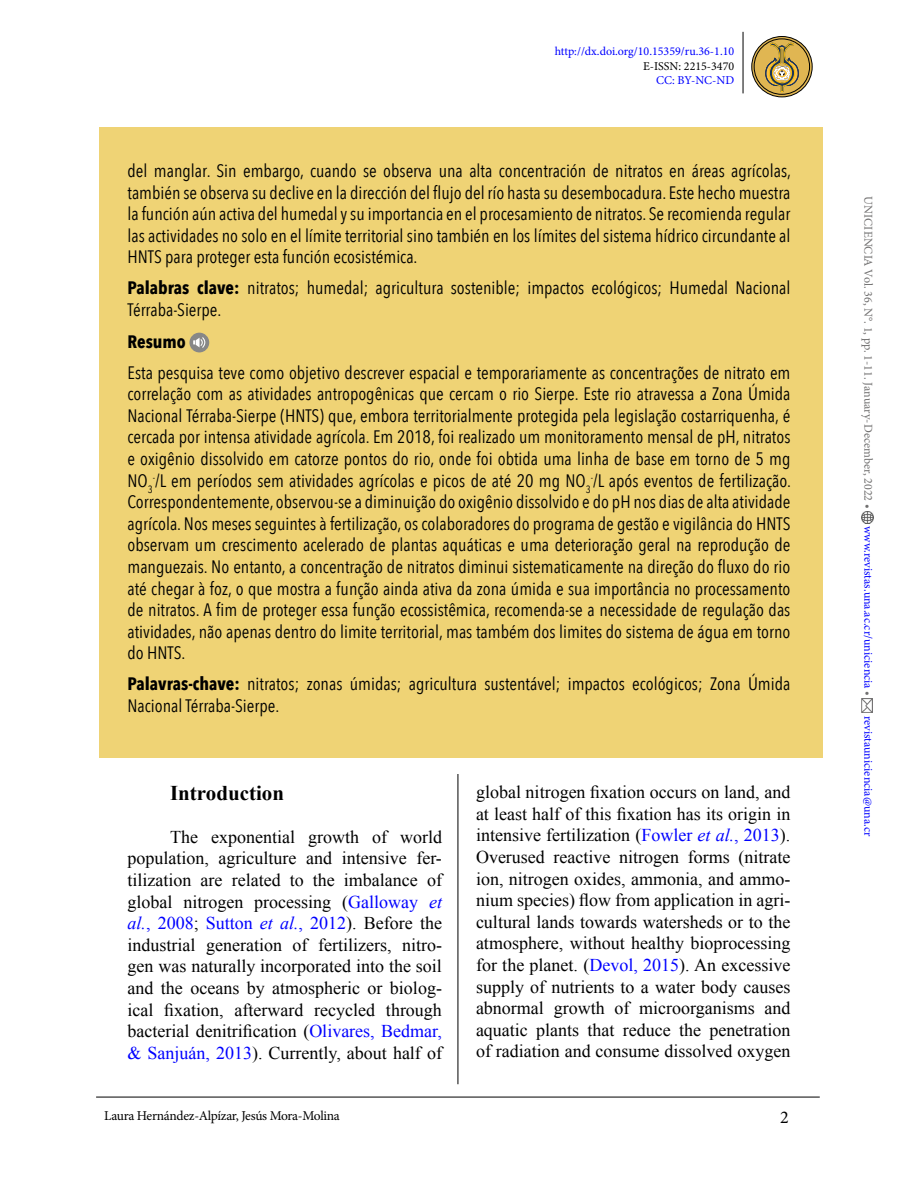
<style>
.page{position:relative;width:918px;height:1188px;background:#fff}
.page>*{position:absolute;margin:0;border:0;box-sizing:border-box;transform-origin:0 0}
.t1{font:700 21px "Times New Roman";color:#000}
.t2{font:18px/21.6px "Avenir Next Condensed";color:#000;text-align:justify}
.t3{font:18px/21.6px "Times New Roman";color:#000;text-align:justify}
.t4{font:700 18px "Avenir Next Condensed";color:#000}
.t5{font:18px "Minion Pro";color:#000}
.t6{font:13.5px "Minion Pro";letter-spacing:-.025em;color:#000}
.t7{font:12px "Minion Pro";color:#00f}
.t8{font:12px "Minion Pro";color:#706f6f}
.t9{font:12px "Minion Pro";color:#000}
.s1{font-weight:700}
.s2{color:#00f}
.s3{font-style:italic;color:#00f}
.s4{color:#706f6f}
</style>
<div class="page">
<hr style="left:743px;top:32px;width:1px;height:61px;background:#000">
<hr style="left:458px;top:110px;width:1px;height:974px;background:#000">
<svg style="left:862px;top:511px;width:12px;height:12px"></svg>
<img style="left:862px;top:699px;width:10px;height:14px">
<hr style="left:96px;top:1097px;width:724px;height:1px;background:#000">
<svg style="left:752px;top:37px;width:60px;height:60px"></svg>
<div style="left:754px;top:39px;width:56px;height:56px;border:1px solid #000;border-radius:50%"></div>
<div style="left:751px;top:36px;width:62px;height:61px;border:1px solid #000;border-radius:50%"></div>
<svg style="left:765px;top:42px;width:34px;height:50px;background:#bb9e53"></svg>
<div style="left:432px;top:106px;width:53px;height:667px;background:#fff"></div>
<div style="left:99px;top:128px;width:724px;height:630px;background:#efd375"></div>
<div style="left:189px;top:333px;width:20px;height:19px;background:#878787;border-radius:50%"></div>
<svg style="left:193px;top:337px;width:12px;height:11px"></svg>
<p class="t7" style="left:555px;top:44px;width:181px">http://dx.doi.org/10.15359/ru.36-1.10</p>
<p class="t9" style="left:643px;top:58px;width:93px">E-ISSN: 2215-3470</p>
<p class="t7" style="left:656px;top:72px;width:80px">CC: BY-NC-ND</p>
<p class="t2" style="left:128px;top:159px;width:665px">del manglar. Sin embargo, cuando se observa una alta concentración de nitratos en áreas agrícolas, también se observa su declive en la dirección del flujo del río hasta su desembocadura. Este hecho muestra la función aún activa del humedal y su importancia en el procesamiento de nitratos. Se recomienda regular las actividades no solo en el límite territorial sino también en los límites del sistema hídrico circundante al HNTS para proteger esta función ecosistémica.</p>
<p class="t2" style="left:128px;top:276px;width:664px"><span class="s1">Palabras clave:</span> nitratos; humedal; agricultura sostenible; impactos ecológicos; Humedal Nacional<br>Térraba-Sierpe.</p>
<p class="t4" style="left:128px;top:331px;width:60px">Resumo</p>
<p class="t2" style="left:128px;top:361px;width:665px">Esta pesquisa teve como objetivo descrever espacial e temporariamente as concentrações de nitrato em correlação com as atividades antropogênicas que cercam o rio Sierpe. Este rio atravessa a Zona Úmida Nacional Térraba-Sierpe (HNTS) que, embora territorialmente protegida pela legislação costarriquenha, é cercada por intensa atividade agrícola. Em 2018, foi realizado um monitoramento mensal de pH, nitratos e oxigênio dissolvido em catorze pontos do rio, onde foi obtida uma linha de base em torno de 5 mg NO<sub>3</sub><sup>-</sup>/L em períodos sem atividades agrícolas e picos de até 20 mg NO<sub>3</sub><sup>-</sup>/L após eventos de fertilização.<br>Correspondentemente, observou-se a diminuição do oxigênio dissolvido e do pH nos dias de alta atividade agrícola. Nos meses seguintes à fertilização, os colaboradores do programa de gestão e vigilância do HNTS observam um crescimento acelerado de plantas aquáticas e uma deterioração geral na reprodução de manguezais. No entanto, a concentração de nitratos diminui sistematicamente na direção do fluxo do rio até chegar à foz, o que mostra a função ainda ativa da zona úmida e sua importância no processamento de nitratos. A fim de proteger essa função ecossistêmica, recomenda-se a necessidade de regulação das atividades, não apenas dentro do limite territorial, mas também dos limites do sistema de água em torno do HNTS.</p>
<p class="t2" style="left:128px;top:672px;width:664px"><span class="s1">Palavras-chave:</span> nitratos; zonas úmidas; agricultura sustentável; impactos ecológicos; Zona Úmida<br>Nacional Térraba-Sierpe.</p>
<p class="t1" style="left:170px;top:778px;width:115px">Introduction</p>
<p class="t3" style="left:128px;top:826px;width:316px;text-indent:43px">The exponential growth of world population, agriculture and intensive fer&shy;tilization are related to the imbalance of global nitrogen processing (<span class="s2">Galloway</span> <span class="s3">et al.</span><span class="s2">, 2008</span>; <span class="s2">Sutton</span> <span class="s3">et al.</span><span class="s2">, 2012</span>). Before the industrial generation of fertilizers, nitro&shy;gen was naturally incorporated into the soil and the oceans by atmospheric or biolog&shy;ical fixation, afterward recycled through bacterial denitrification (<span class="s2">Olivares, Bedmar, &amp; Sanjuán, 2013</span>). Currently, about half of</p>
<p class="t6" style="left:104px;top:1106px;width:237px">Laura Hernández-Alpízar, Jesús Mora-Molina</p>
<p class="t3" style="left:476px;top:781px;width:316px">global nitrogen fixation occurs on land, and at least half of this fixation has its origin in intensive fertilization (<span class="s2">Fowler</span> <span class="s3">et al.</span><span class="s2">, 2013</span>).<br>Overused reactive nitrogen forms (nitrate ion, nitrogen oxides, ammonia, and ammo&shy;nium species) flow from application in agri&shy;cultural lands towards watersheds or to the atmosphere, without healthy bioprocessing for the planet. (<span class="s2">Devol, 2015</span>). An excessive supply of nutrients to a water body causes abnormal growth of microorganisms and aquatic plants that reduce the penetration of radiation and consume dissolved oxygen</p>
<p class="t5" style="left:780px;top:1105px;width:10px">2</p>
<p class="t8" style="left:876px;top:196px;width:314px;rotate:90deg">UNICIENCIA Vol. 36, N°. 1, pp. 1-11. January-December, 2022 •</p>
<p class="t7" style="left:876px;top:526px;width:172px;rotate:90deg">www.revistas.una.ac.cr/uniciencia <span class="s4">•</span></p>
<p class="t7" style="left:876px;top:716px;width:122px;rotate:90deg">revistauniciencia@una.cr</p>
</div>
